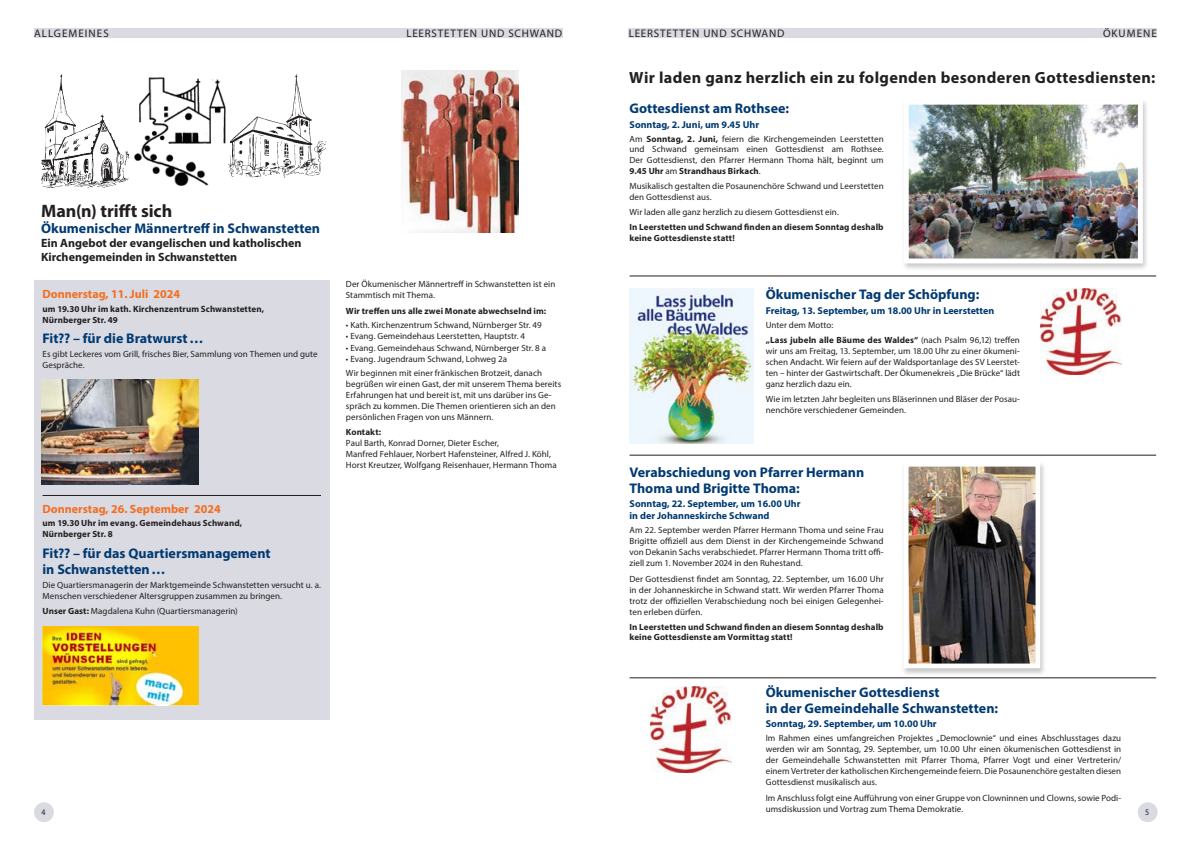
<style>
.page{position:relative;width:1191px;height:842px;background:#fff}
.page>*{position:absolute;margin:0;border:0;box-sizing:border-box;transform-origin:0 0}
._08_Headlines_Bold{font:700 18px "Myriad Pro";color:#231f20}
._10_Subline_Bold_Artikel{font:700 16.2px "Myriad Pro";letter-spacing:.02em;color:#231f20}
._10_Subline_Bold_Artikel-2{font:700 14px/16px "Myriad Pro";color:#013a72}
.t1{font:700 12px/14.4px "Myriad Pro";color:#231f20}
.t2{font:700 12px "Myriad Pro";color:#f36e21}
._03_Kopf{font:11px "Myriad Pro";letter-spacing:.075em;color:#231f20}
._03_Kopf-2{font:11px "Myriad Pro";color:#231f20}
._03_Kopf-3{font:11px "Myriad Pro";letter-spacing:.095em;color:#231f20}
._21_Subline_bold{font:700 10px/12px "Myriad Pro";color:#013a72}
._04_Body_Regular_Blocksatz{font:9px/11px "Myriad Pro";letter-spacing:.005em;color:#231f20;text-align:justify}
._06_Body_Regular_linksbündig{font:9px/11px "Myriad Pro";letter-spacing:.005em;color:#231f20}
._05_Body_Bold_linksbündig{font:9px/11px "Myriad Pro";letter-spacing:.005em;color:#231f20}
._05_Body_Bold_linksbündig-2{font:700 9px/11px "Myriad Pro";letter-spacing:.01em;color:#231f20}
._05_Body_Bold_Blocksatz{font:700 9px/10.8px "Myriad Pro";letter-spacing:.01em;color:#231f20}
._08_Headlines_Bold-2{font:9px/11px "Myriad Pro";letter-spacing:.005em;color:#231f20}
.t3{font:8.5px "Myriad Pro";color:#231f20;scale:.94 1}
.s1{font-weight:700}
</style>
<div class="page">
<svg style="left:41px;top:74px;width:88px;height:114px"></svg>
<img style="left:134px;top:77px;width:92px;height:109px">
<svg style="left:228px;top:74px;width:98px;height:104px"></svg>
<div style="left:1137px;top:802px;width:20px;height:20px;background:#d9dae2;border-radius:50%"></div>
<div style="left:34px;top:802px;width:20px;height:20px;background:#d9dae2;border-radius:50%"></div>
<div style="left:34px;top:28px;width:528px;height:10px;background:#d9dae2"></div>
<div style="left:628px;top:28px;width:529px;height:10px;background:#d9dae2"></div>
<img style="left:629px;top:288px;width:124px;height:156px">
<img style="left:1040px;top:288px;width:81px;height:87px">
<img style="left:651px;top:686px;width:81px;height:86px">
<div style="left:901px;top:98px;width:248px;height:174px;background:#231f20;opacity:.25"></div>
<img style="left:901px;top:98px;width:244px;height:168px">
<img style="left:401px;top:71px;width:118px;height:161px">
<div style="left:34px;top:281px;width:295px;height:439px;background:#d9dae2"></div>
<hr style="left:43px;top:495px;width:278px;height:1px;background:#231f20">
<img style="left:41px;top:379px;width:157px;height:105px">
<img style="left:43px;top:626px;width:155px;height:80px">
<div style="left:901px;top:461px;width:145px;height:215px;background:#231f20;opacity:.25"></div>
<img style="left:901px;top:461px;width:141px;height:210px">
<hr style="left:629px;top:455px;width:527px;height:1px;background:#231f20">
<hr style="left:629px;top:276px;width:527px;height:1px;background:#231f20">
<hr style="left:629px;top:678px;width:527px;height:1px;background:#231f20">
<p class="_03_Kopf-3" style="left:34px;top:26px;width:76px">ALLGEMEINES</p>
<p class="_03_Kopf" style="left:406px;top:26px;width:157px">LEERSTETTEN UND SCHWAND</p>
<p class="_03_Kopf" style="left:628px;top:26px;width:157px">LEERSTETTEN UND SCHWAND</p>
<p class="_03_Kopf-3" style="left:1103px;top:26px;width:55px">ÖKUMENE</p>
<p class="_10_Subline_Bold_Artikel" style="left:629px;top:67px;width:528px">Wir laden ganz herzlich ein zu folgenden besonderen Gottesdiensten:</p>
<p class="_10_Subline_Bold_Artikel-2" style="left:629px;top:100px;width:161px">Gottesdienst am Rothsee:</p>
<p class="_21_Subline_bold" style="left:629px;top:118px;width:131px">Sonntag, 2. Juni, um 9.45 Uhr</p>
<p class="_04_Body_Regular_Blocksatz" style="left:629px;top:133px;width:256px">Am <span class="s1">Sonntag, 2. Juni,</span> feiern die Kirchengemeinden Leerstetten und Schwand gemeinsam einen Gottesdienst am Rothsee.<br>Der Gottesdienst, den Pfarrer Hermann Thoma hält, beginnt um <span class="s1">9.45 Uhr</span> am <span class="s1">Strandhaus Birkach</span>.</p>
<p class="_04_Body_Regular_Blocksatz" style="left:629px;top:180px;width:256px">Musikalisch gestalten die Posaunenchöre Schwand und Leerstetten den Gottesdienst aus.</p>
<p class="_04_Body_Regular_Blocksatz" style="left:629px;top:206px;width:211px">Wir laden alle ganz herzlich zu diesem Gottesdienst ein.</p>
<p class="_05_Body_Bold_Blocksatz" style="left:629px;top:221px;width:256px">In Leerstetten und Schwand finden an diesem Sonntag deshalb keine Gottesdienste statt!</p>
<p class="_03_Kopf-2" style="left:35px;top:26px;width:129px">Headline Headline Headline</p>
<p class="_08_Headlines_Bold" style="left:41px;top:199px;width:133px">Man(n) trifft sich</p>
<p class="_10_Subline_Bold_Artikel-2" style="left:41px;top:219px;width:280px">Ökumenischer Männertreff in Schwanstetten</p>
<p class="t1" style="left:41px;top:235px;width:262px">Ein Angebot der evangelischen und katholischen<br>Kirchengemeinden in Schwanstetten</p>
<p class="t2" style="left:43px;top:286px;width:139px">Donnerstag, 11. Juli 2024</p>
<p class="_05_Body_Bold_linksbündig-2" style="left:43px;top:303px;width:223px">um 19.30 Uhr im kath. Kirchenzentrum Schwanstetten,<br>Nürnberger Str. 49</p>
<p class="_10_Subline_Bold_Artikel-2" style="left:43px;top:330px;width:162px">Fit?? – für die Bratwurst…</p>
<p class="_08_Headlines_Bold-2" style="left:43px;top:348px;width:277px">Es gibt Leckeres vom Grill, frisches Bier, Sammlung von Themen und gute<br>Gespräche.</p>
<p class="_05_Body_Bold_linksbündig" style="left:346px;top:279px;width:211px">Der Ökumenischer Männertreff in Schwanstetten ist ein<br>Stammtisch mit Thema.</p>
<p class="_05_Body_Bold_linksbündig-2" style="left:346px;top:305px;width:202px">Wir treffen uns alle zwei Monate abwechselnd im:</p>
<p class="_05_Body_Bold_linksbündig" style="left:346px;top:319px;width:197px">• Kath. Kirchenzentrum Schwand, Nürnberger Str. 49</p>
<p class="_05_Body_Bold_linksbündig" style="left:346px;top:331px;width:181px">• Evang. Gemeindehaus Leerstetten, Hauptstr. 4</p>
<p class="_05_Body_Bold_linksbündig" style="left:346px;top:342px;width:201px">• Evang. Gemeindehaus Schwand, Nürnberger Str. 8 a</p>
<p class="_05_Body_Bold_linksbündig" style="left:346px;top:353px;width:163px">• Evang. Jugendraum Schwand, Lohweg 2a</p>
<p class="_06_Body_Regular_linksbündig" style="left:346px;top:367px;width:217px">Wir beginnen mit einer fränkischen Brotzeit, danach begrüßen wir einen Gast, der mit unserem Thema bereits Erfahrungen hat und bereit ist, mit uns darüber ins Ge&shy;spräch zu kommen. Die Themen orientieren sich an den persönlichen Fragen von uns Männern.</p>
<p class="_05_Body_Bold_linksbündig-2" style="left:346px;top:426px;width:37px">Kontakt:</p>
<p class="_06_Body_Regular_linksbündig" style="left:346px;top:438px;width:212px">Paul Barth, Konrad Dorner, Dieter Escher,<br>Manfred Fehlauer, Norbert Hafensteiner, Alfred J. Köhl,<br>Horst Kreutzer, Wolfgang Reisenhauer, Hermann Thoma</p>
<p class="_10_Subline_Bold_Artikel-2" style="left:766px;top:286px;width:215px">Ökumenischer Tag der Schöpfung:</p>
<p class="_21_Subline_bold" style="left:766px;top:304px;width:230px">Freitag, 13. September, um 18.00 Uhr in Leerstetten</p>
<p class="_04_Body_Regular_Blocksatz" style="left:766px;top:319px;width:69px">Unter dem Motto:</p>
<p class="_04_Body_Regular_Blocksatz" style="left:766px;top:334px;width:256px"><span class="s1">„Lass jubeln alle Bäume des Waldes“</span> (nach Psalm 96,12) treffen wir uns am Freitag, 13. September, um 18.00 Uhr zu einer ökumeni&shy;schen Andacht. Wir feiern auf der Waldsportanlage des SV Leerstet&shy;ten – hinter der Gastwirtschaft. Der Ökumenekreis „Die Brücke“ lädt ganz herzlich dazu ein.</p>
<p class="_04_Body_Regular_Blocksatz" style="left:766px;top:393px;width:256px">Wie im letzten Jahr begleiten uns Bläserinnen und Bläser der Posau&shy;nenchöre verschiedener Gemeinden.</p>
<p class="_10_Subline_Bold_Artikel-2" style="left:629px;top:463px;width:236px">Verabschiedung von Pfarrer Hermann<br>Thoma und Brigitte Thoma:</p>
<p class="_21_Subline_bold" style="left:629px;top:498px;width:172px">Sonntag, 22. September, um 16.00 Uhr in der Johanneskirche Schwand</p>
<p class="_04_Body_Regular_Blocksatz" style="left:629px;top:525px;width:256px">Am 22. September werden Pfarrer Hermann Thoma und seine Frau Brigitte offiziell aus dem Dienst in der Kirchengemeinde Schwand von Dekanin Sachs verabschiedet. Pfarrer Hermann Thoma tritt offi&shy;ziell zum 1. November 2024 in den Ruhestand.</p>
<p class="_04_Body_Regular_Blocksatz" style="left:629px;top:573px;width:256px">Der Gottesdienst findet am Sonntag, 22. September, um 16.00 Uhr in der Johanneskirche in Schwand statt. Wir werden Pfarrer Thoma trotz der offiziellen Verabschiedung noch bei einigen Gelegenhei&shy;ten erleben dürfen.</p>
<p class="_05_Body_Bold_Blocksatz" style="left:629px;top:621px;width:256px">In Leerstetten und Schwand finden an diesem Sonntag deshalb keine Gottesdienste am Vormittag statt!</p>
<p class="t2" style="left:43px;top:501px;width:180px">Donnerstag, 26. September 2024</p>
<p class="_05_Body_Bold_linksbündig-2" style="left:43px;top:518px;width:201px">um 19.30 Uhr im evang. Gemeindehaus Schwand,<br>Nürnberger Str. 8</p>
<p class="_10_Subline_Bold_Artikel-2" style="left:43px;top:544px;width:230px">Fit?? – für das Quartiersmanagement in Schwanstetten…</p>
<p class="_04_Body_Regular_Blocksatz" style="left:43px;top:579px;width:280px">Die Quartiersmanagerin der Marktgemeinde Schwanstetten versucht u. a.<br>Menschen verschiedener Altersgruppen zusammen zu bringen.</p>
<p class="_04_Body_Regular_Blocksatz" style="left:43px;top:605px;width:197px"><span class="s1">Unser Gast:</span> Magdalena Kuhn (Quartiersmanagerin)</p>
<p class="_10_Subline_Bold_Artikel-2" style="left:766px;top:683px;width:234px">Ökumenischer Gottesdienst<br>in der Gemeindehalle Schwanstetten:</p>
<p class="_21_Subline_bold" style="left:766px;top:718px;width:172px">Sonntag, 29. September, um 10.00 Uhr</p>
<p class="_04_Body_Regular_Blocksatz" style="left:766px;top:732px;width:357px">Im Rahmen eines umfangreichen Projektes „Democlownie“ und eines Abschlusstages dazu werden wir am Sonntag, 29. September, um 10.00 Uhr einen ökumenischen Gottesdienst in der Gemeindehalle Schwanstetten mit Pfarrer Thoma, Pfarrer Vogt und einer Vertreterin/ einem Vertreter der katholischen Kirchengemeinde feiern. Die Posaunenchöre gestalten diesen Gottesdienst musikalisch aus.</p>
<p class="_04_Body_Regular_Blocksatz" style="left:766px;top:792px;width:357px">Im Anschluss folgt eine Aufführung von einer Gruppe von Clowninnen und Clowns, sowie Podi&shy;umsdiskussion und Vortrag zum Thema Demokratie.</p>
<p class="t3" style="left:41px;top:806px;width:6px">4</p>
<p class="t3" style="left:1145px;top:806px;width:6px">5</p>
</div>
